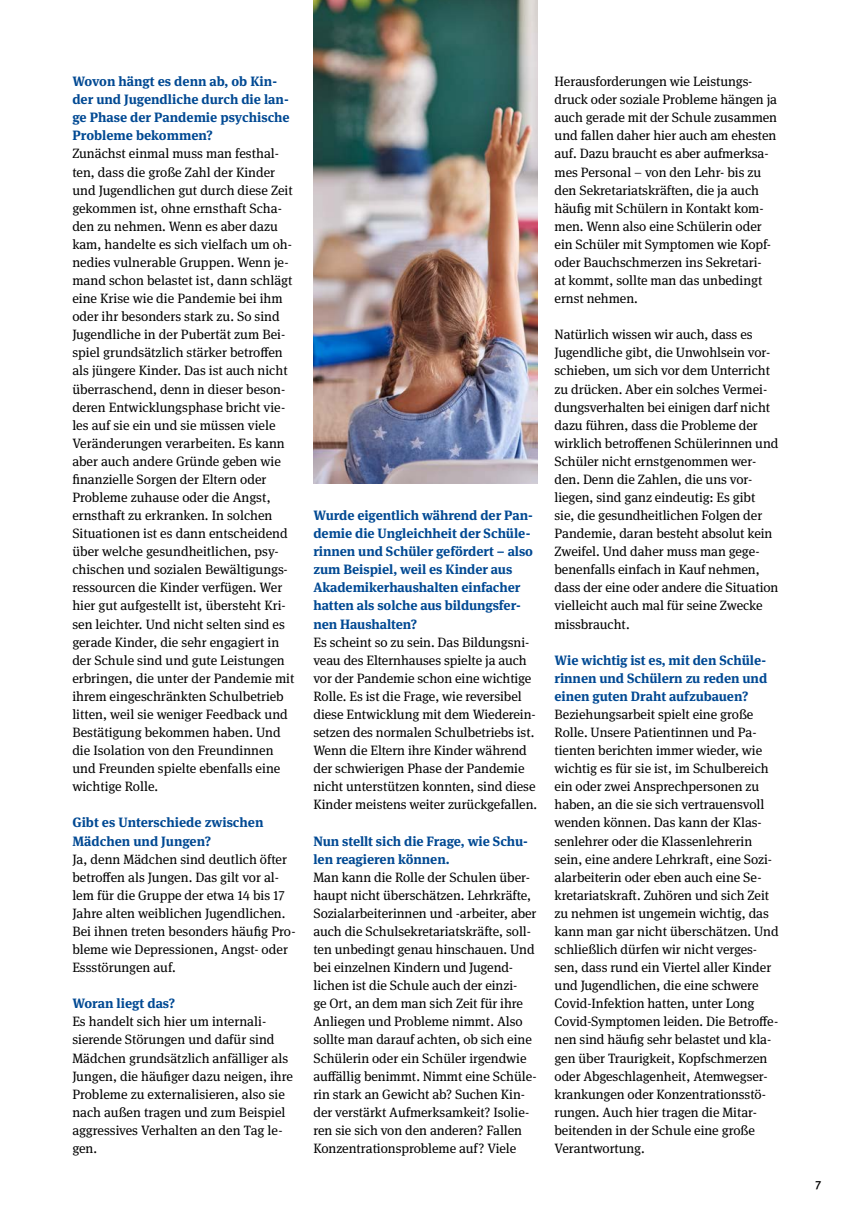
<style>
.page{position:relative;width:851px;height:1221px;background:#fff}
.page>*{position:absolute;margin:0;border:0;box-sizing:border-box;transform-origin:0 0}
._02_Fließtext_Fließtext{font:13.5px/18px "DGUV Meta Serif";letter-spacing:-.005em;color:#000}
._02_Fließtext_Interview_Frage{font:700 13.5px/18px "DGUV Meta Serif";letter-spacing:-.005em;color:#004993}
.t1{font:500 12px "DGUV Meta";color:#000}
</style>
<div class="page">
<img style="left:313px;top:0;width:224px;height:484px">
<p class="_02_Fließtext_Interview_Frage" style="left:72px;top:73px;width:219px">Wovon hängt es denn ab, ob Kin&shy;der und Jugendliche durch die lan&shy;ge Phase der Pandemie psychische<br>Probleme bekommen?</p>
<p class="_02_Fließtext_Fließtext" style="left:72px;top:145px;width:224px">Zunächst einmal muss man festhal&shy;ten, dass die große Zahl der Kinder und Jugendlichen gut durch diese Zeit gekommen ist, ohne ernsthaft Scha&shy;den zu nehmen. Wenn es aber dazu kam, handelte es sich vielfach um oh&shy;nedies vulnerable Gruppen. Wenn je&shy;mand schon belastet ist, dann schlägt eine Krise wie die Pandemie bei ihm oder ihr besonders stark zu. So sind Jugendliche in der Pubertät zum Bei&shy;spiel grundsätzlich stärker betroffen als jüngere Kinder. Das ist auch nicht überraschend, denn in dieser beson&shy;deren Entwicklungsphase bricht vie&shy;les auf sie ein und sie müssen viele Veränderungen verarbeiten. Es kann aber auch andere Gründe geben wie finanzielle Sorgen der Eltern oder Probleme zuhause oder die Angst, ernsthaft zu erkranken. In solchen Situationen ist es dann entscheidend über welche gesundheitlichen, psy&shy;chischen und sozialen Bewältigungs&shy;ressourcen die Kinder verfügen. Wer hier gut aufgestellt ist, übersteht Kri&shy;sen leichter. Und nicht selten sind es gerade Kinder, die sehr engagiert in der Schule sind und gute Leistungen erbringen, die unter der Pandemie mit ihrem eingeschränkten Schulbetrieb litten, weil sie weniger Feedback und Bestätigung bekommen haben. Und die Isolation von den Freundinnen und Freunden spielte ebenfalls eine wichtige Rolle.</p>
<p class="_02_Fließtext_Interview_Frage" style="left:72px;top:813px;width:193px">Gibt es Unterschiede zwischen<br>Mädchen und Jungen?</p>
<p class="_02_Fließtext_Fließtext" style="left:72px;top:850px;width:225px">Ja, denn Mädchen sind deutlich öfter betroffen als Jungen. Das gilt vor al&shy;lem für die Gruppe der etwa 14 bis 17<br>Jahre alten weiblichen Jugendlichen.<br>Bei ihnen treten besonders häufig Pro&shy;bleme wie Depressionen, Angst- oder Essstörungen auf.</p>
<p class="_02_Fließtext_Interview_Frage" style="left:72px;top:994px;width:104px">Woran liegt das?</p>
<p class="_02_Fließtext_Fließtext" style="left:72px;top:1012px;width:222px">Es handelt sich hier um internali&shy;sierende Störungen und dafür sind<br>Mädchen grundsätzlich anfälliger als<br>Jungen, die häufiger dazu neigen, ihre<br>Probleme zu externalisieren, also sie nach außen tragen und zum Beispiel aggressives Verhalten an den Tag le&shy;gen.</p>
<p class="_02_Fließtext_Interview_Frage" style="left:313px;top:506px;width:221px">Wurde eigentlich während der Pan&shy;demie die Ungleichheit der Schüle&shy;rinnen und Schüler gefördert – also zum Beispiel, weil es Kinder aus<br>Akademikerhaushalten einfacher hatten als solche aus bildungsfer&shy;nen Haushalten?</p>
<p class="_02_Fließtext_Fließtext" style="left:313px;top:633px;width:225px">Es scheint so zu sein. Das Bildungsni&shy;veau des Elternhauses spielte ja auch vor der Pandemie schon eine wichtige Rolle. Es ist die Frage, wie reversibel diese Entwicklung mit dem Wiederein&shy;setzen des normalen Schulbetriebs ist.<br>Wenn die Eltern ihre Kinder während der schwierigen Phase der Pandemie nicht unterstützen konnten, sind diese Kinder meistens weiter zurückgefallen.</p>
<p class="_02_Fließtext_Interview_Frage" style="left:313px;top:832px;width:216px">Nun stellt sich die Frage, wie Schu&shy;len reagieren können.</p>
<p class="_02_Fließtext_Fließtext" style="left:313px;top:868px;width:225px">Man kann die Rolle der Schulen über&shy;haupt nicht überschätzen. Lehrkräfte, Sozialarbeiterinnen und -arbeiter, aber auch die Schulsekretariatskräfte, soll&shy;ten unbedingt genau hinschauen. Und bei einzelnen Kindern und Jugend&shy;lichen ist die Schule auch der einzi-<br>ge Ort, an dem man sich Zeit für ihre Anliegen und Probleme nimmt. Also sollte man darauf achten, ob sich eine Schülerin oder ein Schüler irgendwie auffällig benimmt. Nimmt eine Schüle&shy;rin stark an Gewicht ab? Suchen Kin&shy;der verstärkt Aufmerksamkeit? Isolie&shy;ren sie sich von den anderen? Fallen Konzentrationsprobleme auf? Viele</p>
<p class="_02_Fließtext_Fließtext" style="left:554px;top:73px;width:224px">Herausforderungen wie Leistungs&shy;druck oder soziale Probleme hängen ja auch gerade mit der Schule zusammen und fallen daher hier auch am ehesten auf. Dazu braucht es aber aufmerksa&shy;mes Personal – von den Lehr- bis zu den Sekretariatskräften, die ja auch häufig mit Schülern in Kontakt kom&shy;men. Wenn also eine Schülerin oder ein Schüler mit Symptomen wie Kopf&shy;oder Bauchschmerzen ins Sekretari-<br>at kommt, sollte man das unbedingt ernst nehmen.</p>
<p class="_02_Fließtext_Fließtext" style="left:554px;top:326px;width:225px">Natürlich wissen wir auch, dass es Jugendliche gibt, die Unwohlsein vor&shy;schieben, um sich vor dem Unterricht zu drücken. Aber ein solches Vermei&shy;dungsverhalten bei einigen darf nicht dazu führen, dass die Probleme der wirklich betroffenen Schülerinnen und Schüler nicht ernstgenommen wer&shy;den. Denn die Zahlen, die uns vor&shy;liegen, sind ganz eindeutig: Es gibt sie, die gesundheitlichen Folgen der Pandemie, daran besteht absolut kein Zweifel. Und daher muss man gege&shy;benenfalls einfach in Kauf nehmen, dass der eine oder andere die Situation vielleicht auch mal für seine Zwecke missbraucht.</p>
<p class="_02_Fließtext_Interview_Frage" style="left:554px;top:651px;width:214px;text-align:justify">Wie wichtig ist es, mit den Schüle&shy;rinnen und Schülern zu reden und einen guten Draht aufzubauen?</p>
<p class="_02_Fließtext_Fließtext" style="left:554px;top:705px;width:225px">Beziehungsarbeit spielt eine große Rolle. Unsere Patientinnen und Pa&shy;tienten berichten immer wieder, wie wichtig es für sie ist, im Schulbereich ein oder zwei Ansprechpersonen zu haben, an die sie sich vertrauensvoll wenden können. Das kann der Klas&shy;senlehrer oder die Klassenlehrerin sein, eine andere Lehrkraft, eine Sozi&shy;alarbeiterin oder eben auch eine Se&shy;kretariatskraft. Zuhören und sich Zeit zu nehmen ist ungemein wichtig, das kann man gar nicht überschätzen. Und schließlich dürfen wir nicht verges&shy;sen, dass rund ein Viertel aller Kinder und Jugendlichen, die eine schwere Covid-Infektion hatten, unter Long Covid-Symptomen leiden. Die Betroffe&shy;nen sind häufig sehr belastet und kla&shy;gen über Traurigkeit, Kopfschmerzen oder Abgeschlagenheit, Atemwegser&shy;krankungen oder Konzentrationsstö&shy;rungen. Auch hier tragen die Mitar&shy;beitenden in der Schule eine große Verantwortung.</p>
<p class="t1" style="left:815px;top:1177px;width:8px">7</p>
</div>
